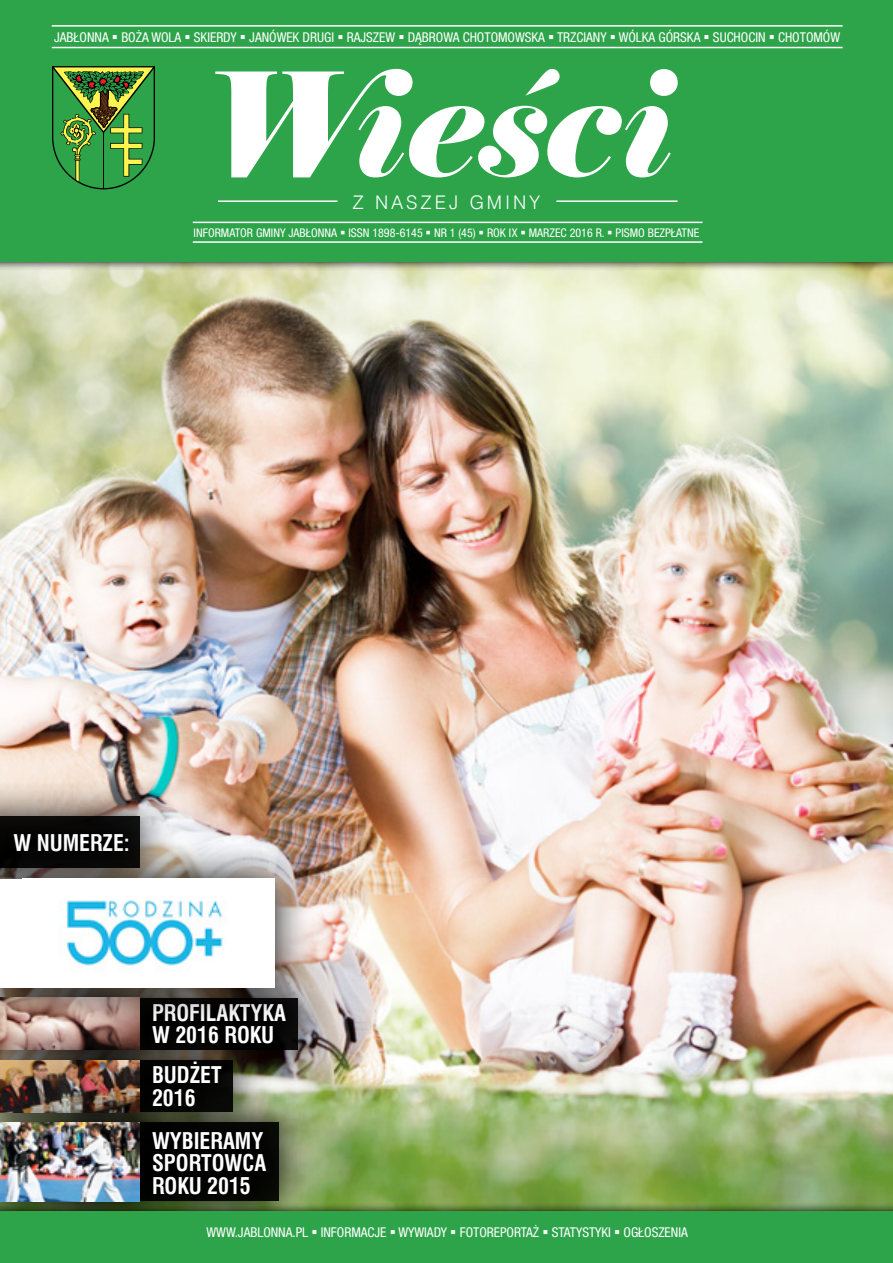
<style>
.page{position:relative;width:893px;height:1263px;background:#fff}
.page>*{position:absolute;margin:0;border:0;box-sizing:border-box;transform-origin:0 0}
.t1{font:700 22.5px/22.5px "Swis 721 Cn EU";color:#fff}
.t2{font:18.75px "Swis 721 Lt EU";letter-spacing:.17em;color:#fff}
.t3{font:condensed 13.5px "Helvetica Neue LT Pro";color:#fff}
.t4{font:condensed 12px "Helvetica Neue LT Pro";color:#fff}
</style>
<div class="page">
<img style="left:0;top:270px;width:893px;height:933px">
<svg style="left:0;top:261px;width:893px;height:9px;background:#a2b18d"></svg>
<div style="left:0;top:0;width:893px;height:261px;background:#2da44a"></div>
<svg style="left:52px;top:66px;width:103px;height:124px"></svg>
<hr style="left:52px;top:47px;width:791px;height:1px;background:#fff">
<hr style="left:193px;top:241px;width:509px;height:2px;background:#fff">
<hr style="left:52px;top:25px;width:791px;height:2px;background:#fff">
<hr style="left:193px;top:222px;width:509px;height:1px;background:#fff">
<hr style="left:218px;top:200px;width:120px;height:2px;background:#fff">
<hr style="left:556px;top:200px;width:121px;height:2px;background:#fff">
<svg style="left:215px;top:69px;width:463px;height:108px"></svg>
<div style="left:22px;top:960px;width:313px;height:128px;background:#000;opacity:.9"></div>
<div style="left:24px;top:1085px;width:293px;height:154px;background:#000;opacity:.9"></div>
<div style="left:62px;top:1123px;width:217px;height:78px;background:#080a06"></div>
<svg style="left:0;top:1025px;width:177px;height:60px;background:#78615a"></svg>
<img style="left:0;top:1060px;width:139px;height:25px">
<img style="left:0;top:1085px;width:178px;height:118px">
<img style="left:0;top:1123px;width:139px;height:78px">
<div style="left:144px;top:994px;width:150px;height:58px;background:#000"></div>
<div style="left:0;top:778px;width:177px;height:128px;background:#000;opacity:.9"></div>
<div style="left:0;top:816px;width:139px;height:52px;background:#0b0a09"></div>
<div style="left:5px;top:824px;width:132px;height:36px;background:#000"></div>
<div style="left:144px;top:1053px;width:86px;height:62px;background:#000"></div>
<img style="left:0;top:841px;width:313px;height:184px">
<div style="left:0;top:879px;width:275px;height:108px;background:#fff"></div>
<img style="left:63px;top:900px;width:162px;height:66px">
<div style="left:144px;top:1122px;width:130px;height:81px;background:#000"></div>
<svg style="left:0;top:1203px;width:893px;height:9px;background:#527837"></svg>
<div style="left:0;top:1212px;width:893px;height:51px;background:#2da44a"></div>
<p class="t3" style="left:54px;top:30px;width:787px">JABŁONNA ▪ BOŻA WOLA ▪ SKIERDY ▪ JANÓWEK DRUGI ▪ RAJSZEW ▪ DĄBROWA CHOTOMOWSKA ▪ TRZCIANY ▪ WÓLKA GÓRSKA ▪ SUCHOCIN ▪ CHOTOMÓW</p>
<h2 class="t2" style="left:353px;top:191px;width:189px">Z NASZEJ GMINY</h2>
<p class="t4" style="left:194px;top:226px;width:507px">INFORMATOR GMINY JABŁONNA ▪ ISSN 1898-6145 ▪ NR 1 (45) ▪ ROK IX ▪ MARZEC 2016 R. ▪ PISMO BEZPŁATNE</p>
<h1 class="t1" style="left:13px;top:832px;width:118px">W NUMERZE:</h1>
<h1 class="t1" style="left:152px;top:1002px;width:136px">PROFILAKTYKA<br>W 2016 ROKU</h1>
<h1 class="t1" style="left:152px;top:1065px;width:71px">BUDŻET<br>2016</h1>
<h1 class="t1" style="left:152px;top:1130px;width:116px">WYBIERAMY<br>SPORTOWCA<br>ROKU 2015</h1>
<p class="t3" style="left:207px;top:1225px;width:483px">WWW.JABLONNA.PL ▪ INFORMACJE ▪ WYWIADY ▪ FOTOREPORTAŻ ▪ STATYSTYKI ▪ OGŁOSZENIA</p>
</div>
